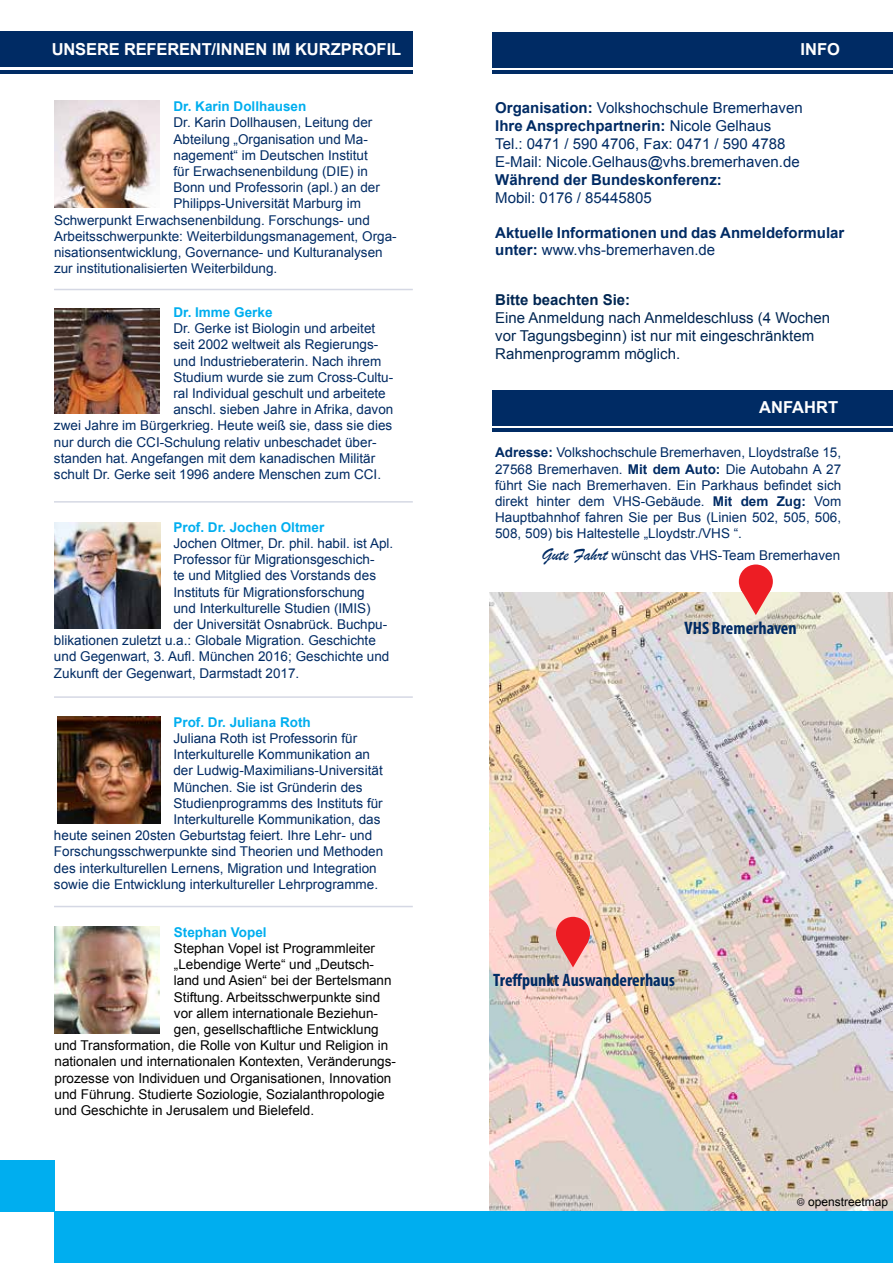
<style>
.page{position:relative;width:893px;height:1263px;background:#fff}
.page>*{position:absolute;margin:0;border:0;box-sizing:border-box;transform-origin:0 0}
.t1{font:700 condensed 18px "Myriad Pro";color:#002b64}
.t2{font:700 16.5px "Arial";color:#fff}
.t3{font:15px/18px "Arial";color:#002b64}
.t4{font:15px/18px "Arial";color:#002652}
.t5{font:700 15px/16.2px "Arial";color:#002b64}
.t6{font:700 15px "Arial";color:#002652}
.t7{font:13.5px/16.2px "Arial";color:#002b64;text-align:justify}
.t8{font:13.5px "Arial";color:#000}
.t9{font:700 13.5px "Arial";color:#00aeef}
.t10{font:12px "Arial";color:#000}
.s1{font-weight:700}
.s2{font-weight:400}
.s3{font-family:"Brush Script";font-size:18px}
.s4{font-family:"Myriad Pro"}
</style>
<div class="page">
<img style="left:489px;top:592px;width:404px;height:620px">
<div style="left:0;top:32px;width:413px;height:35px;background:#002b64"></div>
<div style="left:492px;top:390px;width:401px;height:36px;background:#002b64"></div>
<div style="left:492px;top:32px;width:401px;height:35px;background:#002b64"></div>
<div style="left:739px;top:564px;width:34px;height:34px;background:#ed1d24;border-radius:50%"></div>
<svg style="left:741px;top:589px;width:30px;height:26px"></svg>
<div style="left:556px;top:917px;width:34px;height:34px;background:#ed1d24;border-radius:50%"></div>
<svg style="left:558px;top:942px;width:30px;height:25px"></svg>
<hr style="left:54px;top:501px;width:359px;height:2px;background:#d5d8e4">
<hr style="left:54px;top:906px;width:359px;height:1px;background:#d5d8e4">
<hr style="left:54px;top:696px;width:359px;height:2px;background:#d5d8e4">
<hr style="left:54px;top:289px;width:359px;height:1px;background:#d5d8e4">
<img style="left:54px;top:101px;width:106px;height:107px">
<div style="left:0;top:1161px;width:54px;height:51px;background:#00aeef"></div>
<img style="left:57px;top:717px;width:104px;height:107px">
<img style="left:54px;top:927px;width:105px;height:106px">
<hr style="left:892px;top:1030px;width:1px;height:233px;background:#fff">
<div style="left:54px;top:1212px;width:839px;height:51px;background:#00aeef"></div>
<hr style="left:0;top:70px;width:413px;height:4px;background:#002b64">
<hr style="left:492px;top:70px;width:401px;height:4px;background:#002b64">
<hr style="left:492px;top:429px;width:401px;height:3px;background:#002b64">
<img style="left:54px;top:308px;width:105px;height:106px">
<img style="left:54px;top:522px;width:107px;height:107px">
<p class="t2" style="left:52px;top:38px;width:351px">UNSERE REFERENT/INNEN IM KURZPROFIL</p>
<p class="t9" style="left:174px;top:97px;width:134px">Dr. Karin Dollhausen</p>
<p class="t7" style="left:174px;top:115px;width:200px">Dr. Karin Dollhausen, Leitung der</p>
<p class="t7" style="left:174px;top:131px;width:196px">Abteilung „Organisation und Ma-</p>
<p class="t7" style="left:174px;top:147px;width:196px">nagement“ im Deutschen Institut</p>
<p class="t7" style="left:174px;top:163px;width:196px">für Erwachsenenbildung (DIE) in</p>
<p class="t7" style="left:174px;top:179px;width:208px">Bonn und Professorin (apl.) an der</p>
<p class="t7" style="left:174px;top:196px;width:189px">Philipps-Universität Marburg im</p>
<p class="t7" style="left:54px;top:212px;width:317px">Schwerpunkt Erwachsenenbildung. Forschungs- und</p>
<p class="t7" style="left:54px;top:228px;width:344px">Arbeitsschwerpunkte: Weiterbildungsmanagement, Orga-</p>
<p class="t7" style="left:54px;top:244px;width:330px">nisationsentwicklung, Governance- und Kulturanalysen</p>
<p class="t7" style="left:54px;top:260px;width:225px">zur institutionalisierten Weiterbildung.</p>
<p class="t9" style="left:173px;top:303px;width:101px">Dr. Imme Gerke</p>
<p class="t7" style="left:173px;top:321px;width:203px">Dr. Gerke ist Biologin und arbeitet</p>
<p class="t7" style="left:173px;top:337px;width:206px">seit 2002 weltweit als Regierungs-</p>
<p class="t7" style="left:173px;top:353px;width:209px">und Industrieberaterin. Nach ihrem</p>
<p class="t7" style="left:173px;top:369px;width:221px">Studium wurde sie zum Cross-Cultu-</p>
<p class="t7" style="left:173px;top:385px;width:214px">ral Individual geschult und arbeitete</p>
<p class="t7" style="left:173px;top:402px;width:221px">anschl. sieben Jahre in Afrika, davon</p>
<p class="t7" style="left:54px;top:418px;width:340px">zwei Jahre im Bürgerkrieg. Heute weiß sie, dass sie dies</p>
<p class="t7" style="left:54px;top:434px;width:324px">nur durch die CCI-Schulung relativ unbeschadet über-</p>
<p class="t7" style="left:54px;top:450px;width:323px">standen hat. Angefangen mit dem kanadischen Militär</p>
<p class="t7" style="left:54px;top:466px;width:329px">schult Dr. Gerke seit 1996 andere Menschen zum CCI.</p>
<p class="t9" style="left:173px;top:518px;width:152px">Prof. Dr. Jochen Oltmer</p>
<p class="t7" style="left:173px;top:535px;width:221px">Jochen Oltmer, Dr. phil. habil. ist Apl.</p>
<p class="t7" style="left:173px;top:551px;width:203px">Professor für Migrationsgeschich-</p>
<p class="t7" style="left:173px;top:568px;width:204px">te und Mitglied des Vorstands des</p>
<p class="t7" style="left:173px;top:584px;width:193px">Instituts für Migrationsforschung</p>
<p class="t7" style="left:173px;top:600px;width:199px">und Interkulturelle Studien (IMIS)</p>
<p class="t7" style="left:173px;top:616px;width:215px">der Universität Osnabrück. Buchpu-</p>
<p class="t7" style="left:54px;top:632px;width:323px">blikationen zuletzt u.a.: Globale Migration. Geschichte</p>
<p class="t7" style="left:54px;top:649px;width:337px">und Gegenwart, 3. Aufl. München 2016; Geschichte und</p>
<p class="t7" style="left:54px;top:665px;width:247px">Zukunft der Gegenwart, Darmstadt 2017.</p>
<p class="t9" style="left:173px;top:713px;width:139px">Prof. Dr. Juliana Roth</p>
<p class="t7" style="left:173px;top:730px;width:185px">Juliana Roth ist Professorin für</p>
<p class="t7" style="left:173px;top:746px;width:198px">Interkulturelle Kommunikation an</p>
<p class="t7" style="left:173px;top:763px;width:211px">der Ludwig-Maximilians-Universität</p>
<p class="t7" style="left:173px;top:779px;width:191px">München. Sie ist Gründerin des</p>
<p class="t7" style="left:173px;top:795px;width:211px">Studienprogramms des Instituts für</p>
<p class="t7" style="left:173px;top:811px;width:209px">Interkulturelle Kommunikation, das</p>
<p class="t7" style="left:54px;top:827px;width:320px">heute seinen 20sten Geburtstag feiert. Ihre Lehr- und</p>
<p class="t7" style="left:54px;top:844px;width:331px">Forschungsschwerpunkte sind Theorien und Methoden</p>
<p class="t7" style="left:54px;top:860px;width:324px">des interkulturellen Lernens, Migration und Integration</p>
<p class="t7" style="left:54px;top:876px;width:326px">sowie die Entwicklung interkultureller Lehrprogramme.</p>
<p class="t9" style="left:174px;top:923px;width:94px">Stephan Vopel</p>
<p class="t8" style="left:174px;top:939px;width:203px">Stephan Vopel ist Programmleiter</p>
<p class="t8" style="left:174px;top:956px;width:202px">„Lebendige Werte“ und „Deutsch-</p>
<p class="t8" style="left:174px;top:972px;width:219px">land und Asien“ bei der Bertelsmann</p>
<p class="t8" style="left:174px;top:988px;width:208px">Stiftung. Arbeitsschwerpunkte sind</p>
<p class="t8" style="left:174px;top:1004px;width:206px">vor allem internationale Beziehun-</p>
<p class="t8" style="left:174px;top:1020px;width:206px">gen, gesellschaftliche Entwicklung</p>
<p class="t8" style="left:54px;top:1037px;width:335px">und Transformation, die Rolle von Kultur und Religion in</p>
<p class="t8" style="left:54px;top:1053px;width:343px">nationalen und internationalen Kontexten, Veränderungs-</p>
<p class="t8" style="left:54px;top:1069px;width:338px">prozesse von Individuen und Organisationen, Innovation</p>
<p class="t8" style="left:54px;top:1085px;width:332px">und Führung. Studierte Soziologie, Sozialanthropologie</p>
<p class="t8" style="left:54px;top:1101px;width:261px">und Geschichte in Jerusalem und Bielefeld.</p>
<p class="t2" style="left:800px;top:38px;width:41px">INFO</p>
<p class="t3" style="left:495px;top:99px;width:309px"><span class="s1">Organisation:</span> Volkshochschule Bremerhaven <span class="s1">Ihre Ansprechpartnerin:</span> Nicole Gelhaus<br>Tel.: 0471 / 590 4706, Fax: 0471 / 590 4788<br>E-Mail: Nicole.Gelhaus@vhs.bremerhaven.de</p>
<p class="t5" style="left:495px;top:172px;width:228px">Während der Bundeskonferenz:</p>
<p class="t3" style="left:495px;top:189px;width:158px">Mobil: 0176 / 85445805</p>
<p class="t5" style="left:495px;top:225px;width:351px">Aktuelle Informationen und das Anmeldeformular unter: <span class="s2">www.vhs-bremerhaven.de</span></p>
<p class="t6" style="left:495px;top:290px;width:137px">Bitte beachten Sie:</p>
<p class="t4" style="left:495px;top:309px;width:336px">Eine Anmeldung nach Anmeldeschluss (4 Wochen vor Tagungsbeginn) ist nur mit eingeschränktem<br>Rahmenprogramm möglich.</p>
<p class="t2" style="left:759px;top:397px;width:80px">ANFAHRT</p>
<p class="t7" style="left:495px;top:445px;width:348px"><span class="s1">Adresse:</span> Volkshochschule Bremerhaven, Lloydstraße 15, 27568 Bremerhaven. <span class="s1">Mit dem Auto:</span> Die Autobahn A 27 führt Sie nach Bremerhaven. Ein Parkhaus befindet sich direkt hinter dem VHS-Gebäude. <span class="s1">Mit dem Zug:</span> Vom Hauptbahnhof fahren Sie per Bus (Linien 502, 505, 506, 508, 509) bis Haltestelle „Lloydstr./VHS “.</p>
<p class="t7" style="left:542px;top:547px;width:300px"><span class="s3">Gute Fahrt</span> wünscht das VHS-Team Bremerhaven</p>
<h1 class="t1" style="left:685px;top:617px;width:114px">VHS Bremerhaven</h1>
<h1 class="t1" style="left:493px;top:969px;width:183px">Treffpunkt Auswandererhaus</h1>
<p class="t10" style="left:797px;top:1194px;width:93px"><span class="s4">©</span> openstreetmap</p>
</div>
